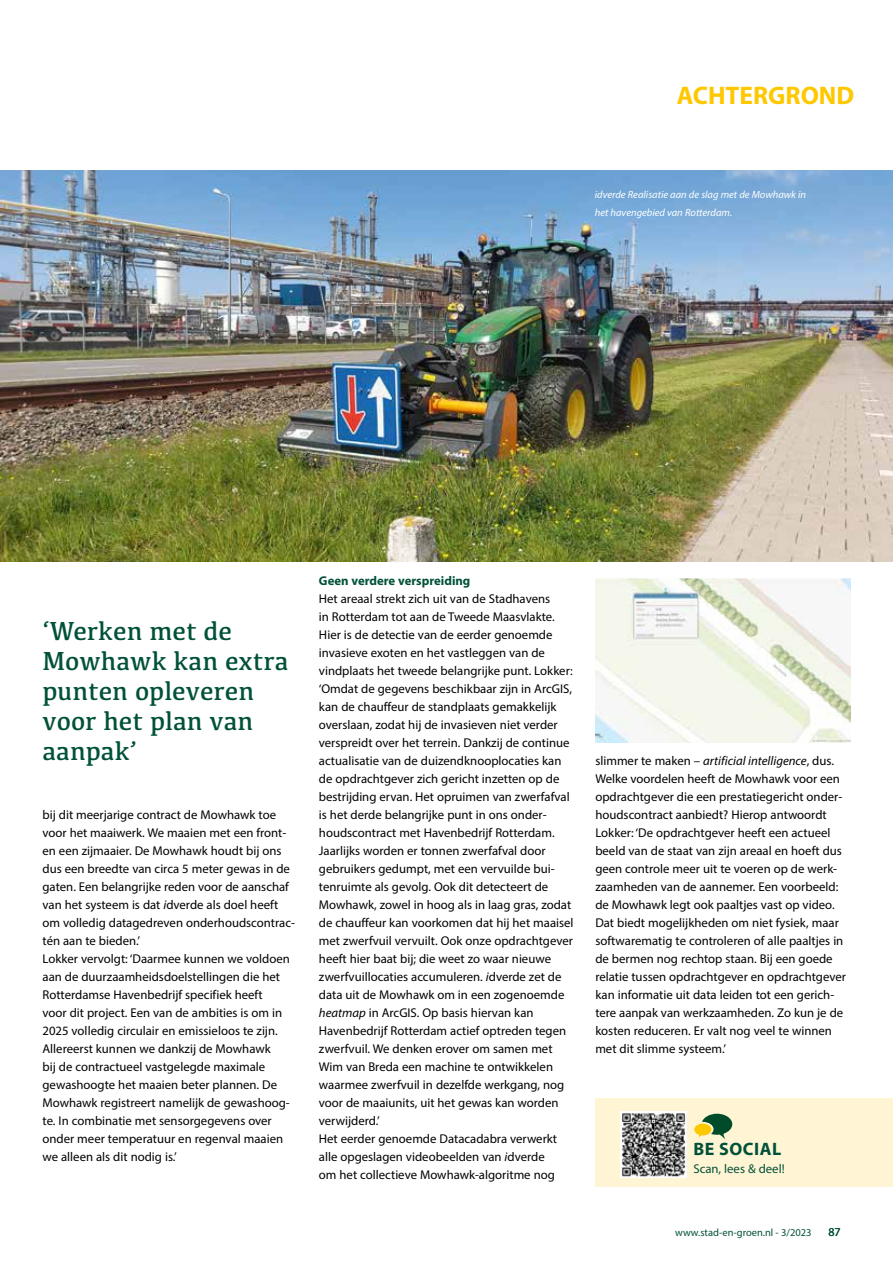
<style>
.page{position:relative;width:893px;height:1263px;background:#fff}
.page>*{position:absolute;margin:0;border:0;box-sizing:border-box;transform-origin:0 0}
.t1{font:27px/30px "Kefa";color:#005139}
.t2{font:700 25.5px "Myriad Pro";color:#fec800}
.t3{font:700 18px "Myriad Pro";letter-spacing:.03em;color:#005139}
.t4{font:12.75px/18px "Myriad Pro";color:#000}
.t5{font:700 12.75px "Myriad Pro";color:#005139}
.t6{font:12.75px "Myriad Pro";color:#005139}
.t7{font:12px "Myriad Pro";color:#005139}
.t8{font:italic 10.5px/18px "Myriad Pro";color:#fff}
.t9{font:10.5px "Myriad Pro";color:#005139}
.s1{font-style:italic}
</style>
<div class="page">
<div style="left:595px;top:1098px;width:298px;height:89px;background:#fff4d3"></div>
<img style="left:621px;top:1111px;width:65px;height:66px">
<svg style="left:694px;top:1114px;width:38px;height:25px"></svg>
<img style="left:595px;top:578px;width:255px;height:164px">
<img style="left:0;top:170px;width:893px;height:391px">
<h2 class="t2" style="left:677px;top:79px;width:179px">ACHTERGROND</h2>
<p class="t8" style="left:595px;top:185px;width:213px">idverde Realisatie aan de slag met de Mowhawk in het havengebied van Rotterdam.</p>
<h1 class="t1" style="left:43px;top:615px;width:247px">‘Werken met de<br>Mowhawk kan extra punten opleveren voor het plan van aanpak’</h1>
<p class="t4" style="left:43px;top:806px;width:254px">bij dit meerjarige contract de Mowhawk toe voor het maaiwerk. We maaien met een front&shy;en een zijmaaier. De Mowhawk houdt bij ons dus een breedte van circa 5 meter gewas in de gaten. Een belangrijke reden voor de aanschaf van het systeem is dat <span class="s1">i</span>dverde als doel heeft om volledig datagedreven onderhoudscontrac&shy;tén aan te bieden.’<br>Lokker vervolgt: ‘Daarmee kunnen we voldoen aan de duurzaamheidsdoelstellingen die het Rotterdamse Havenbedrijf specifiek heeft<br>voor dit project. Een van de ambities is om in 2025 volledig circulair en emissieloos te zijn.<br>Allereerst kunnen we dankzij de Mowhawk<br>bij de contractueel vastgelegde maximale gewashoogte het maaien beter plannen. De Mowhawk registreert namelijk de gewashoog&shy;te. In combinatie met sensorgegevens over onder meer temperatuur en regenval maaien we alleen als dit nodig is.’</p>
<p class="t5" style="left:319px;top:572px;width:153px">Geen verdere verspreiding</p>
<p class="t4" style="left:319px;top:590px;width:256px">Het areaal strekt zich uit van de Stadhavens<br>in Rotterdam tot aan de Tweede Maasvlakte.<br>Hier is de detectie van de eerder genoemde invasieve exoten en het vastleggen van de vindplaats het tweede belangrijke punt. Lokker: ‘Omdat de gegevens beschikbaar zijn in ArcGIS, kan de chauffeur de standplaats gemakkelijk overslaan, zodat hij de invasieven niet verder verspreidt over het terrein. Dankzij de continue actualisatie van de duizendknooplocaties kan de opdrachtgever zich gericht inzetten op de bestrijding ervan. Het opruimen van zwerfafval is het derde belangrijke punt in ons onder&shy;houdscontract met Havenbedrijf Rotterdam.<br>Jaarlijks worden er tonnen zwerfafval door gebruikers gedumpt, met een vervuilde bui&shy;tenruimte als gevolg. Ook dit detecteert de Mowhawk, zowel in hoog als in laag gras, zodat de chauffeur kan voorkomen dat hij het maaisel met zwerfvuil vervuilt. Ook onze opdrachtgever heeft hier baat bij; die weet zo waar nieuwe zwerfvuillocaties accumuleren. <span class="s1">i</span>dverde zet de data uit de Mowhawk om in een zogenoemde <span class="s1">heatmap</span> in ArcGIS. Op basis hiervan kan Havenbedrijf Rotterdam actief optreden tegen zwerfvuil. We denken erover om samen met Wim van Breda een machine te ontwikkelen waarmee zwerfvuil in dezelfde werkgang, nog voor de maaiunits, uit het gewas kan worden verwijderd.’<br>Het eerder genoemde Datacadabra verwerkt alle opgeslagen videobeelden van <span class="s1">i</span>dverde<br>om het collectieve Mowhawk-algoritme nog</p>
<p class="t4" style="left:595px;top:752px;width:252px">slimmer te maken – <span class="s1">artificial intelligence</span>, dus.<br>Welke voordelen heeft de Mowhawk voor een opdrachtgever die een prestatiegericht onder&shy;houdscontract aanbiedt? Hierop antwoordt Lokker: ‘De opdrachtgever heeft een actueel beeld van de staat van zijn areaal en hoeft dus geen controle meer uit te voeren op de werk&shy;zaamheden van de aannemer. Een voorbeeld: de Mowhawk legt ook paaltjes vast op video.<br>Dat biedt mogelijkheden om niet fysiek, maar softwarematig te controleren of alle paaltjes in de bermen nog rechtop staan. Bij een goede relatie tussen opdrachtgever en opdrachtgever kan informatie uit data leiden tot een gerich&shy;tere aanpak van werkzaamheden. Zo kun je de kosten reduceren. Er valt nog veel te winnen met dit slimme systeem.’</p>
<h3 class="t3" style="left:693px;top:1137px;width:89px">BE SOCIAL</h3>
<p class="t6" style="left:693px;top:1161px;width:93px">Scan, lees &amp; deel!</p>
<p class="t9" style="left:675px;top:1226px;width:138px">www.stad-en-groen.nl - 3/2023</p>
<p class="t7" style="left:828px;top:1224px;width:14px">87</p>
</div>
